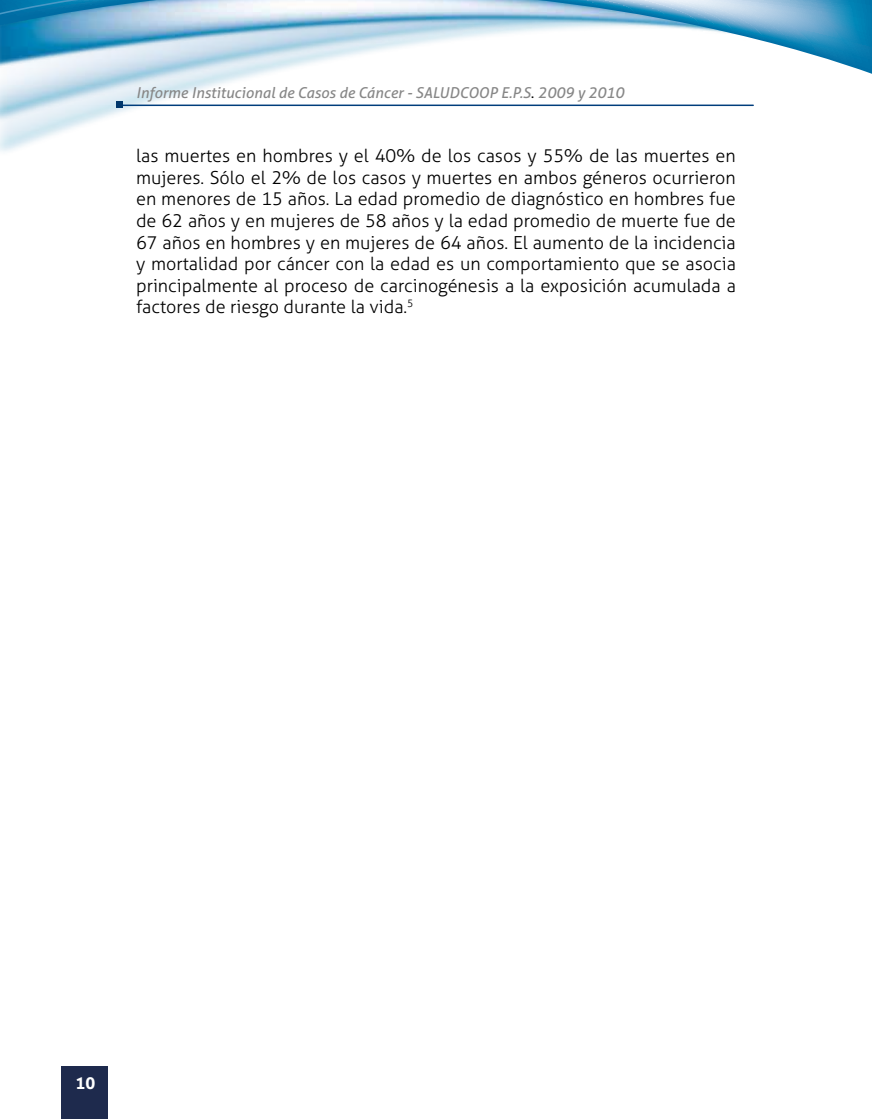
<style>
.page{position:relative;width:872px;height:1119px;background:#fff}
.page>*{position:absolute;margin:0;border:0;box-sizing:border-box;transform-origin:0 0}
.t1{font:300 18px/21.6px "Aller";color:#000;text-align:justify}
.t2{font:700 16.5px "Aller";color:#fff}
.t3{font:italic 15px "Aller";color:#878787}
.s1{font-weight:300;font-style:normal;font-size:18px;color:#000}
</style>
<div class="page">
<img style="left:0;top:74px;width:754px;height:33px">
<svg style="left:0;top:15px;width:872px;height:59px"></svg>
<svg style="left:0;top:0;width:872px;height:15px;background:#9cc6de"></svg>
<hr style="left:121px;top:104px;width:632px;height:2px;background:#003d7c">
<div style="left:62px;top:1065px;width:46px;height:53px;background:#1e2a4d"></div>
<div style="left:116px;top:102px;width:7px;height:6px;background:#00366b"></div>
<p class="t3" style="left:136px;top:84px;width:489px">Informe Institucional de Casos de Cáncer - SALUDCOOP E.P.S<span class="s1">.</span> 2009 y 2010</p>
<p class="t1" style="left:136px;top:145px;width:601px">las muertes en hombres y el 40% de los casos y 55% de las muertes en mujeres. Sólo el 2% de los casos y muertes en ambos géneros ocurrieron en menores de 15 años. La edad promedio de diagnóstico en hombres fue de 62 años y en mujeres de 58 años y la edad promedio de muerte fue de 67 años en hombres y en mujeres de 64 años. El aumento de la incidencia y mortalidad por cáncer con la edad es un comportamiento que se asocia principalmente al proceso de carcinogénesis a la exposición acumulada a factores de riesgo durante la vida.<sup>5</sup></p>
<p class="t2" style="left:76px;top:1072px;width:21px">10</p>
</div>
